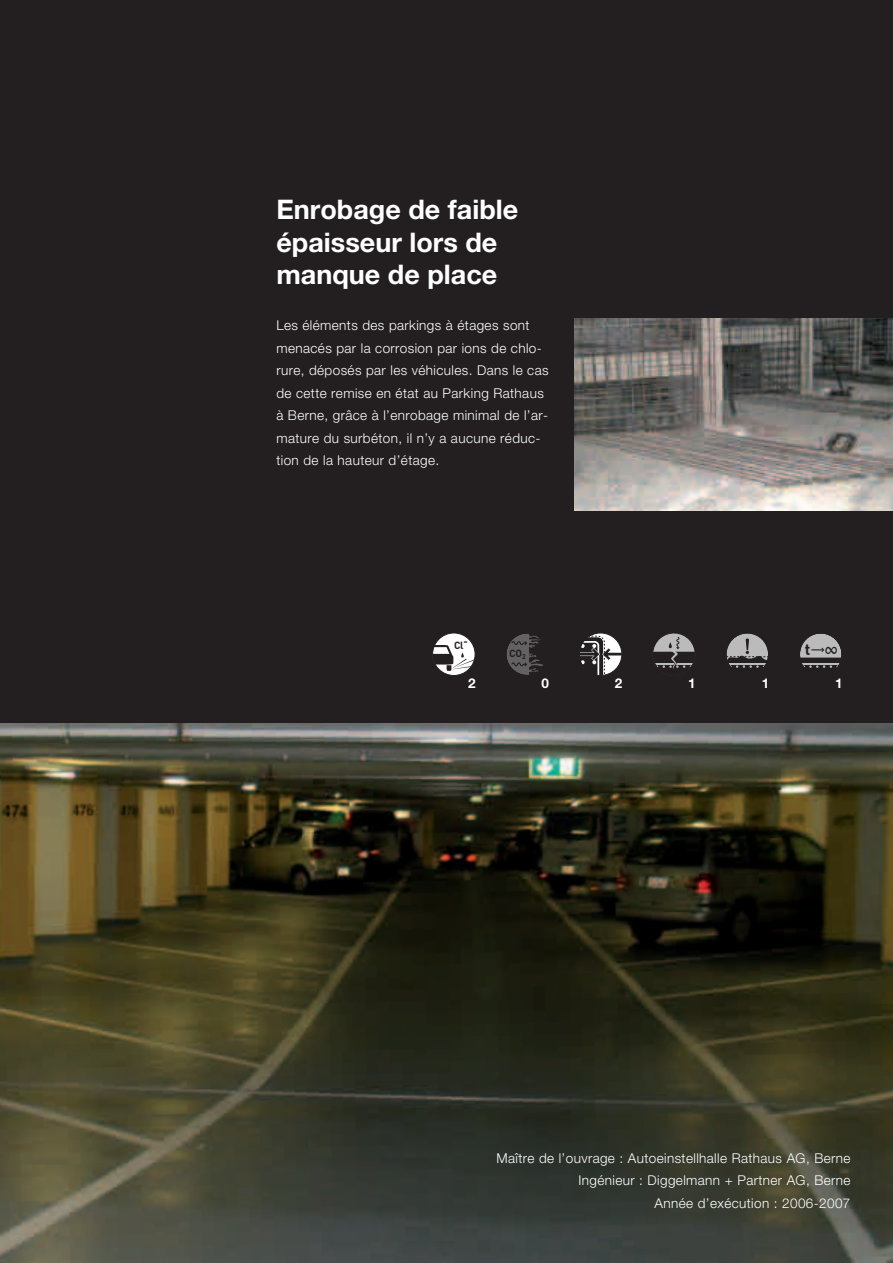
<style>
.page{position:relative;width:893px;height:1263px;background:#231f20}
.page>*{position:absolute;margin:0;border:0;box-sizing:border-box;transform-origin:0 0}
.t1{font:700 27px/32.4px "Helvetica Neue SL";color:#fff}
.t2{font:700 15.9px "DIN";color:#231f20}
.t3{font:300 13.5px/22.5px "Helvetica Neue SL";letter-spacing:.03em;color:#fff}
.t4{font:700 13.5px "Helvetica Neue SL";color:#fff}
.t5{font:700 10.35px "DIN";color:#231f20}
.s1{font-family:"Lucida Grande";font-weight:400}
</style>
<div class="page">
<img style="left:0;top:723px;width:893px;height:540px">
<svg style="left:507px;top:634px;width:36px;height:41px"></svg>
<div style="left:433px;top:633px;width:42px;height:42px;background:#fff;border-radius:50%"></div>
<svg style="left:434px;top:643px;width:40px;height:28px"></svg>
<div style="left:432px;top:632px;width:44px;height:44px;border:1px solid #231f20;border-radius:50%"></div>
<svg style="left:800px;top:633px;width:41px;height:35px"></svg>
<svg style="left:728px;top:634px;width:39px;height:34px"></svg>
<div style="left:726px;top:632px;width:43px;height:44px;border:1px solid #231f20;border-radius:50%"></div>
<svg style="left:579px;top:633px;width:43px;height:42px"></svg>
<div style="left:579px;top:632px;width:43px;height:44px;border:1px solid #231f20;border-radius:50%"></div>
<svg style="left:579px;top:636px;width:43px;height:39px"></svg>
<svg style="left:653px;top:633px;width:42px;height:36px"></svg>
<img style="left:574px;top:318px;width:319px;height:192px">
<h1 class="t1" style="left:276px;top:196px;width:243px">Enrobage de faible épaisseur lors de manque de place</h1>
<p class="t3" style="left:276px;top:315px;width:274px">Les éléments des parkings à étages sont menacés par la corrosion par ions de chlo&shy;rure, déposés par les véhicules. Dans le cas de cette remise en état au Parking Rathaus à Berne, grâce à l’enrobage minimal de l’ar&shy;mature du surbéton, il n’y a aucune réduc&shy;tion de la hauteur d’étage.</p>
<p class="t5" style="left:454px;top:639px;width:15px">Cl-</p>
<p class="t2" style="left:805px;top:640px;width:35px">t <span class="s1">∞</span></p>
<p class="t4" style="left:468px;top:678px;width:9px">2</p>
<p class="t4" style="left:541px;top:678px;width:9px">0</p>
<p class="t4" style="left:615px;top:678px;width:9px">2</p>
<p class="t4" style="left:688px;top:678px;width:9px">1</p>
<p class="t4" style="left:762px;top:678px;width:9px">1</p>
<p class="t4" style="left:835px;top:678px;width:9px">1</p>
<p class="t5" style="left:509px;top:647px;width:18px">CO<sub>2</sub></p>
<p class="t3" style="left:496px;top:1148px;width:356px;text-align:right">Maître de l’ouvrage : Autoeinstellhalle Rathaus AG, Berne<br>Ingénieur : Diggelmann + Partner AG, Berne<br>Année d’exécution : 2006-2007</p>
</div>
